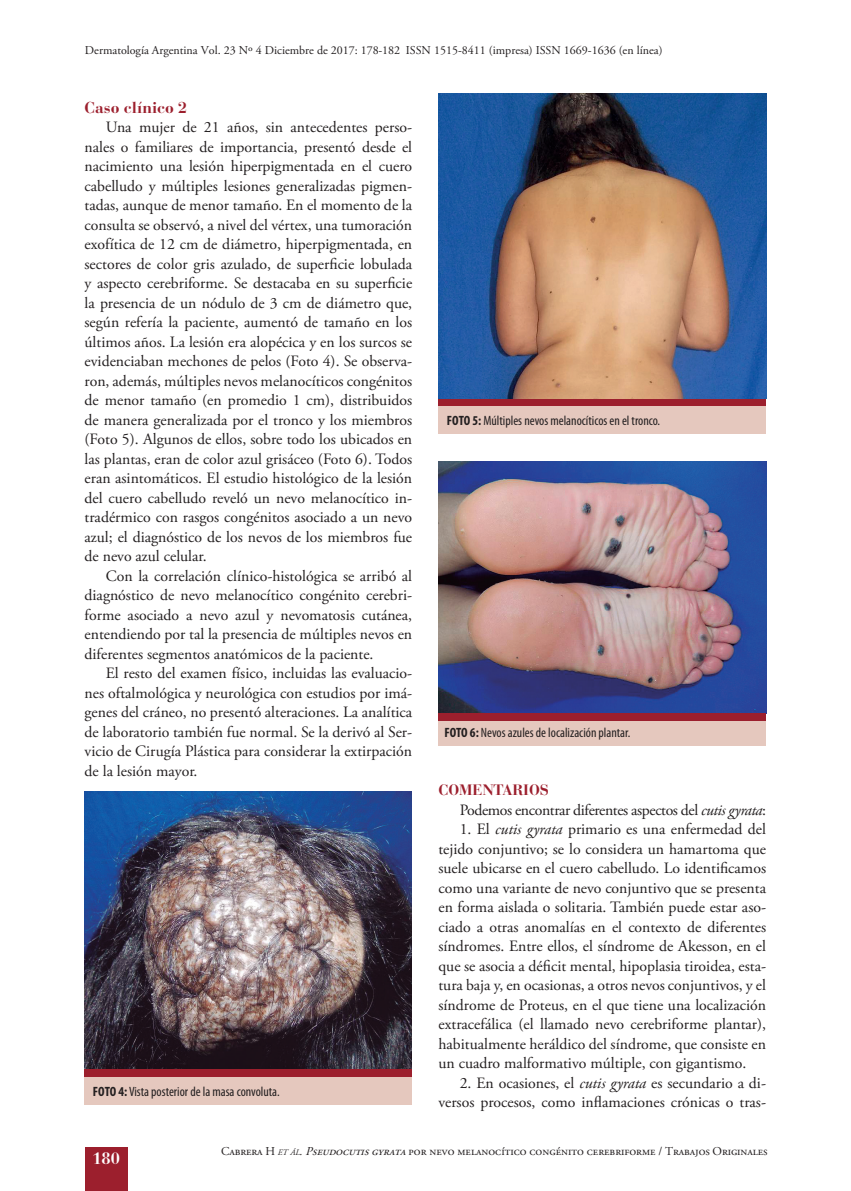
<style>
.page{position:relative;width:851px;height:1191px;background:#fff}
.page>*{position:absolute;margin:0;border:0;box-sizing:border-box;transform-origin:0 0}
.t1{font:700 16.5px "Bauer Bodoni Std";color:#fff}
.t2{font:15.75px/19.5px "Adobe Garamond Pro";color:#231f20;text-align:justify}
.t3{font:15.75px "Adobe Garamond Pro";letter-spacing:-.025em;color:#231f20}
.t4{font:700 15.75px "Bauer Bodoni Std";color:#9c1f2d}
.t5{font:700 15px "Bauer Bodoni Std";color:#9c1f2d}
.t6{font:condensed 13.5px "Myriad Pro";color:#231f20}
.t7{font:12px "Adobe Garamond Pro";color:#231f20}
.s1{font-weight:700}
.s2{font-style:italic}
.s3{font-style:italic;font-size:8.4px}
</style>
<div class="page">
<div style="left:85px;top:1146px;width:43px;height:45px;background:#9c1f2d"></div>
<img style="left:84px;top:791px;width:328px;height:278px">
<div style="left:84px;top:1069px;width:328px;height:8px;background:#9c1f2d"></div>
<div style="left:84px;top:1077px;width:328px;height:27px;background:#e5c8be"></div>
<div style="left:438px;top:398px;width:328px;height:8px;background:#9c1f2d"></div>
<div style="left:438px;top:406px;width:328px;height:27px;background:#e5c8be"></div>
<img style="left:438px;top:94px;width:328px;height:304px">
<img style="left:438px;top:461px;width:328px;height:252px">
<div style="left:438px;top:713px;width:328px;height:8px;background:#9c1f2d"></div>
<div style="left:438px;top:721px;width:328px;height:24px;background:#e5c8be"></div>
<p class="t7" style="left:85px;top:43px;width:579px">Dermatología Argentina Vol. 23 Nº 4 Diciembre de 2017: 178-182 ISSN 1515-8411 (impresa) ISSN 1669-1636 (en línea)</p>
<p class="t4" style="left:85px;top:98px;width:104px">Caso clínico 2</p>
<p class="t2" style="left:85px;top:118px;width:329px;text-indent:21px">Una mujer de 21 años, sin antecedentes perso&shy;nales o familiares de importancia, presentó desde el nacimiento una lesión hiperpigmentada en el cuero cabelludo y múltiples lesiones generalizadas pigmen&shy;tadas, aunque de menor tamaño. En el momento de la consulta se observó, a nivel del vértex, una tumoración exofítica de 12 cm de diámetro, hiperpigmentada, en sectores de color gris azulado, de superficie lobulada y aspecto cerebriforme. Se destacaba en su superficie la presencia de un nódulo de 3 cm de diámetro que, según refería la paciente, aumentó de tamaño en los últimos años. La lesión era alopécica y en los surcos se evidenciaban mechones de pelos (Foto 4). Se observa&shy;ron, además, múltiples nevos melanocíticos congénitos de menor tamaño (en promedio 1 cm), distribuidos de manera generalizada por el tronco y los miembros (Foto 5). Algunos de ellos, sobre todo los ubicados en las plantas, eran de color azul grisáceo (Foto 6). Todos eran asintomáticos. El estudio histológico de la lesión del cuero cabelludo reveló un nevo melanocítico in&shy;tradérmico con rasgos congénitos asociado a un nevo azul; el diagnóstico de los nevos de los miembros fue de nevo azul celular.</p>
<p class="t2" style="left:85px;top:566px;width:329px;text-indent:21px">Con la correlación clínico-histológica se arribó al diagnóstico de nevo melanocítico congénito cerebri&shy;forme asociado a nevo azul y nevomatosis cutánea, entendiendo por tal la presencia de múltiples nevos en diferentes segmentos anatómicos de la paciente.</p>
<p class="t2" style="left:85px;top:664px;width:329px;text-indent:21px">El resto del examen físico, incluidas las evaluacio&shy;nes oftalmológica y neurológica con estudios por imá&shy;genes del cráneo, no presentó alteraciones. La analítica de laboratorio también fue normal. Se la derivó al Ser&shy;vicio de Cirugía Plástica para considerar la extirpación de la lesión mayor.</p>
<p class="t6" style="left:93px;top:1083px;width:188px"><span class="s1">FOTO 4:</span> Vista posterior de la masa convoluta.</p>
<p class="t6" style="left:447px;top:412px;width:215px"><span class="s1">FOTO 5:</span> Múltiples nevos melanocíticos en el tronco.</p>
<p class="t6" style="left:444px;top:725px;width:187px"><span class="s1">FOTO 6:</span> Nevos azules de localización plantar.</p>
<p class="t5" style="left:438px;top:781px;width:112px">COMENTARIOS</p>
<p class="t3" style="left:459px;top:800px;width:308px">Podemos encontrar diferentes aspectos del <span class="s2">cutis gyrata</span>:</p>
<p class="t2" style="left:438px;top:820px;width:329px;text-indent:21px">1. El <span class="s2">cutis gyrata</span> primario es una enfermedad del tejido conjuntivo; se lo considera un hamartoma que suele ubicarse en el cuero cabelludo. Lo identificamos como una variante de nevo conjuntivo que se presenta en forma aislada o solitaria. También puede estar aso&shy;ciado a otras anomalías en el contexto de diferentes síndromes. Entre ellos, el síndrome de Akesson, en el que se asocia a déficit mental, hipoplasia tiroidea, esta&shy;tura baja y, en ocasionas, a otros nevos conjuntivos, y el síndrome de Proteus, en el que tiene una localización extracefálica (el llamado nevo cerebriforme plantar), habitualmente heráldico del síndrome, que consiste en un cuadro malformativo múltiple, con gigantismo.</p>
<p class="t2" style="left:438px;top:1073px;width:329px;text-align:right">2. En ocasiones, el <span class="s2">cutis gyrata</span> es secundario a di&shy;versos procesos, como inflamaciones crónicas o tras-</p>
<p class="t1" style="left:92px;top:1148px;width:29px">180</p>
<p class="t7" style="left:221px;top:1144px;width:547px">Cabrera H <span class="s3">et ál</span><span class="s2">.</span> <span class="s2">Pseudocutisgyrata</span>por nevo melanocítico congénito cerebriforme / Trabajos Originales</p>
</div>
